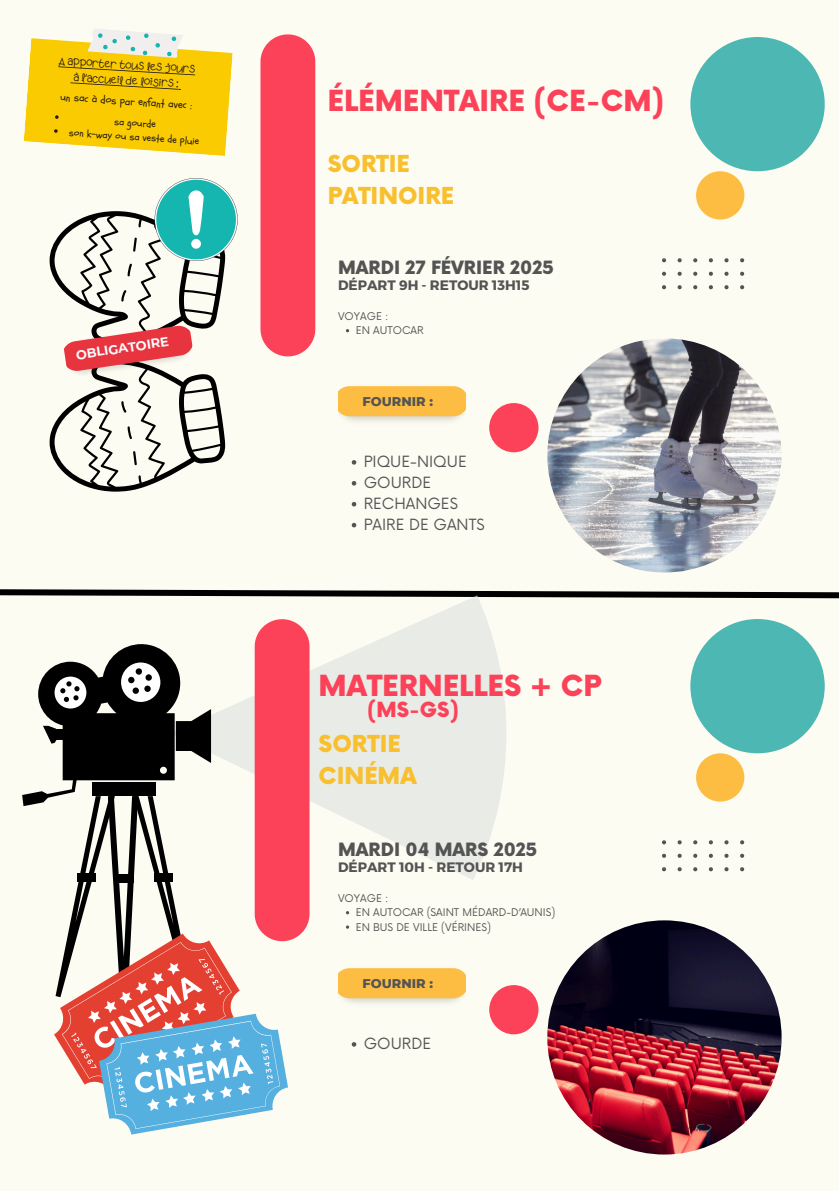
<style>
.page{position:relative;width:839px;height:1191px;background:#fff}
.page>*{position:absolute;margin:0;border:0;box-sizing:border-box;transform-origin:0 0}
.t1{font:900 28.4px "Now";color:#fc4258}
.t2{font:900 22.8px/32px "Now";color:#f8c02f}
.t3{font:900 20.4px "Now";color:#fc4258}
.t4{font:900 17.8px "Now";color:#545454}
.t5{font:15px "Now";color:#545454}
.t6{font:700 13.6px "Montserrat";color:#545454}
.t7{font:800 13px "Montserrat";color:#545454}
.t8{font:700 13px "Montserrat";color:#f8fbfc}
.t9{font:11px/15.2px "Apple Juice";color:#231815;text-align:center}
.t10{font:11px "Schoolbell";color:#231815}
.t11{font:10.4px "Now";color:#545454}
.t12{font:10.4px "Schoolbell";color:#231815}
</style>
<div class="page">
<div style="left:0;top:0;width:838px;height:1191px;background:#fcfcf2"></div>
<svg style="left:0;top:589px;width:838px;height:10px"></svg>
<img style="left:547px;top:920px;width:234px;height:235px;border-radius:50%">
<div style="left:489px;top:985px;width:49px;height:49px;background:#fc4258;border-radius:50%"></div>
<div style="left:690px;top:619px;width:134px;height:134px;background:#4db8b3;border-radius:50%"></div>
<div style="left:696px;top:753px;width:48px;height:49px;background:#fcbd42;border-radius:50%"></div>
<svg style="left:740px;top:867px;width:4px;height:4px"></svg>
<svg style="left:724px;top:867px;width:4px;height:4px"></svg>
<svg style="left:708px;top:867px;width:5px;height:4px"></svg>
<svg style="left:693px;top:867px;width:4px;height:4px"></svg>
<svg style="left:677px;top:867px;width:4px;height:4px"></svg>
<svg style="left:662px;top:867px;width:4px;height:4px"></svg>
<svg style="left:740px;top:854px;width:4px;height:4px"></svg>
<svg style="left:724px;top:854px;width:4px;height:4px"></svg>
<svg style="left:708px;top:854px;width:5px;height:4px"></svg>
<svg style="left:693px;top:854px;width:4px;height:4px"></svg>
<svg style="left:677px;top:854px;width:4px;height:4px"></svg>
<svg style="left:662px;top:854px;width:4px;height:4px"></svg>
<svg style="left:740px;top:840px;width:4px;height:4px"></svg>
<svg style="left:724px;top:840px;width:4px;height:4px"></svg>
<svg style="left:708px;top:840px;width:5px;height:4px"></svg>
<svg style="left:693px;top:840px;width:4px;height:4px"></svg>
<svg style="left:677px;top:840px;width:4px;height:4px"></svg>
<svg style="left:662px;top:840px;width:4px;height:4px"></svg>
<img style="left:344px;top:998px;width:115px;height:5px">
<div style="left:338px;top:968px;width:127px;height:30px;background:#fcbd42"></div>
<svg style="left:170px;top:595px;width:336px;height:285px;fill:#e9ebe7"></svg>
<img style="left:547px;top:338px;width:234px;height:235px;border-radius:50%">
<div style="left:489px;top:403px;width:49px;height:49px;background:#fc4258;border-radius:50%"></div>
<div style="left:690px;top:37px;width:134px;height:134px;background:#4db8b3;border-radius:50%"></div>
<div style="left:696px;top:171px;width:48px;height:49px;background:#fcbd42;border-radius:50%"></div>
<svg style="left:740px;top:285px;width:4px;height:4px"></svg>
<svg style="left:724px;top:285px;width:4px;height:4px"></svg>
<svg style="left:708px;top:285px;width:5px;height:4px"></svg>
<svg style="left:693px;top:285px;width:4px;height:4px"></svg>
<svg style="left:677px;top:285px;width:4px;height:4px"></svg>
<svg style="left:662px;top:285px;width:4px;height:4px"></svg>
<svg style="left:740px;top:272px;width:4px;height:4px"></svg>
<svg style="left:724px;top:272px;width:4px;height:4px"></svg>
<svg style="left:708px;top:272px;width:5px;height:4px"></svg>
<svg style="left:693px;top:272px;width:4px;height:4px"></svg>
<svg style="left:677px;top:272px;width:4px;height:4px"></svg>
<svg style="left:662px;top:272px;width:4px;height:4px"></svg>
<svg style="left:740px;top:258px;width:4px;height:4px"></svg>
<svg style="left:724px;top:258px;width:4px;height:4px"></svg>
<svg style="left:708px;top:258px;width:5px;height:4px"></svg>
<svg style="left:693px;top:258px;width:4px;height:4px"></svg>
<svg style="left:677px;top:258px;width:4px;height:4px"></svg>
<svg style="left:662px;top:258px;width:4px;height:4px"></svg>
<img style="left:343px;top:416px;width:117px;height:5px">
<div style="left:338px;top:386px;width:127px;height:30px;background:#fcbd42"></div>
<div style="left:260px;top:34px;width:55px;height:322px;background:#fc4258"></div>
<svg style="left:24px;top:29px;width:208px;height:127px"></svg>
<svg style="left:50px;top:211px;width:175px;height:281px"></svg>
<img style="left:63px;top:321px;width:132px;height:61px">
<svg style="left:63px;top:324px;width:132px;height:49px"></svg>
<svg style="left:150px;top:178px;width:88px;height:88px"></svg>
<svg style="left:22px;top:619px;width:287px;height:516px"></svg>
<svg style="left:352px;top:1042px;width:4px;height:5px"></svg>
<svg style="left:346px;top:925px;width:3px;height:4px"></svg>
<svg style="left:352px;top:460px;width:4px;height:5px"></svg>
<svg style="left:352px;top:481px;width:4px;height:5px"></svg>
<svg style="left:352px;top:502px;width:4px;height:5px"></svg>
<svg style="left:352px;top:523px;width:4px;height:4px"></svg>
<p class="t9" style="left:59px;top:54px;width:138px;rotate:3deg">A apporter tous les jours à l’accueil de loisirs :</p>
<p class="t10" style="left:61px;top:89px;width:133px;rotate:4deg">un sac à dos par enfant avec :</p>
<p class="t12" style="left:115px;top:114px;width:43px;rotate:4deg">sa gourde</p>
<p class="t12" style="left:70px;top:125px;width:132px;rotate:4deg">son k-way ou sa veste de pluie</p>
<p class="t8" style="left:75px;top:347px;width:95px;rotate:-9deg">OBLIGATOIRE</p>
<p class="t1" style="left:327px;top:86px;width:338px">ÉLÉMENTAIRE (CE-CM)</p>
<p class="t2" style="left:328px;top:149px;width:128px">SORTIE<br>PATINOIRE</p>
<p class="t4" style="left:338px;top:258px;width:217px">MARDI 27 FÉVRIER 2025</p>
<p class="t6" style="left:338px;top:277px;width:193px">DÉPART 9H - RETOUR 13H15</p>
<p class="t11" style="left:338px;top:310px;width:52px">VOYAGE :</p>
<p class="t11" style="left:355px;top:325px;width:69px">EN AUTOCAR</p>
<p class="t7" style="left:362px;top:394px;width:72px">FOURNIR :</p>
<p class="t5" style="left:363px;top:453px;width:105px">PIQUE-NIQUE</p>
<p class="t5" style="left:363px;top:474px;width:69px">GOURDE</p>
<p class="t5" style="left:363px;top:495px;width:96px">RECHANGES</p>
<h1 class="t5" style="left:363px;top:516px;width:122px">PAIRE DE GANTS</h1>
<p class="t1" style="left:318px;top:670px;width:284px">MATERNELLES + CP</p>
<p class="t3" style="left:367px;top:699px;width:93px">(MS-GS)</p>
<p class="t2" style="left:318px;top:729px;width:99px">SORTIE<br>CINÉMA</p>
<p class="t4" style="left:338px;top:840px;width:201px">MARDI 04 MARS 2025</p>
<p class="t6" style="left:338px;top:859px;width:186px">DÉPART 10H - RETOUR 17H</p>
<h2 class="t11" style="left:338px;top:892px;width:52px">VOYAGE :</h2>
<h3 class="t11" style="left:355px;top:907px;width:201px">EN AUTOCAR (SAINT MÉDARD-D’AUNIS)</h3>
<h6 class="t11" style="left:355px;top:921px;width:137px">EN BUS DE VILLE (VÉRINES)</h6>
<h4 class="t7" style="left:362px;top:976px;width:72px">FOURNIR :</h4>
<p class="t5" style="left:363px;top:1035px;width:69px">GOURDE</p>
</div>
